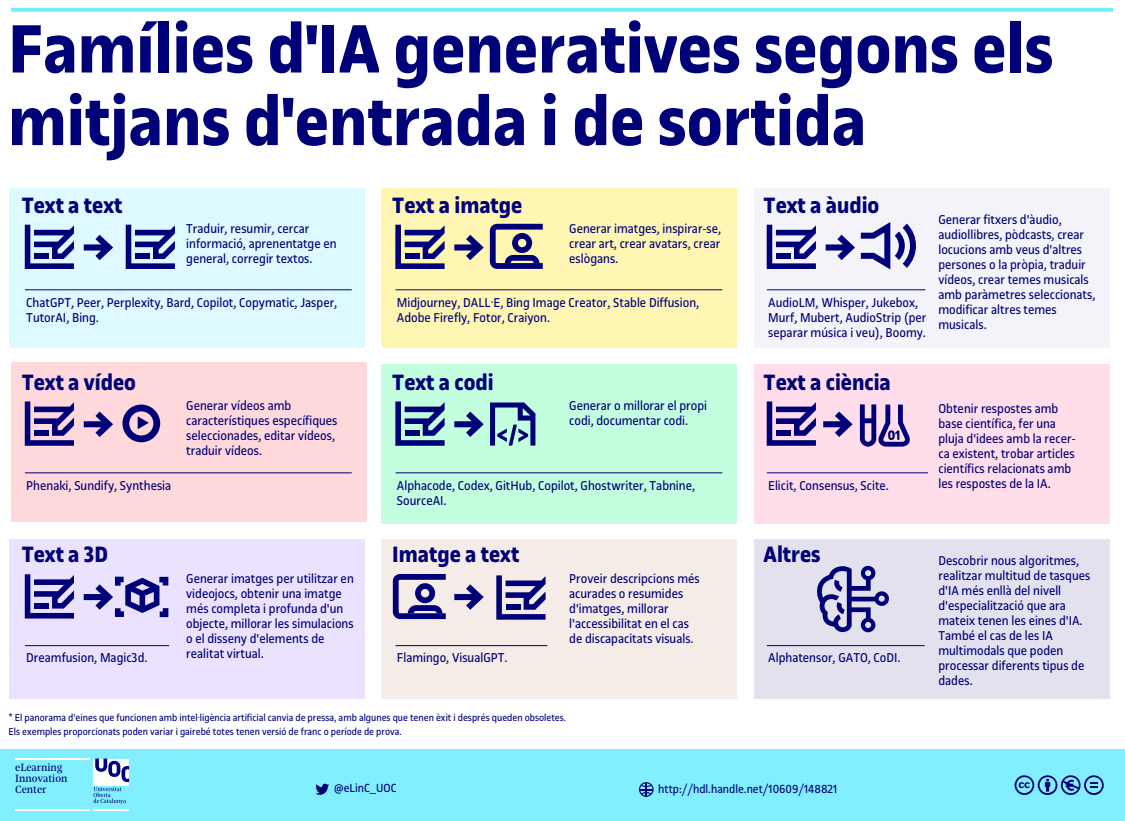
<style>
.page{position:relative;width:1125px;height:821px;background:#fff}
.page>*{position:absolute;margin:0;border:0;box-sizing:border-box;transform-origin:0 0}
.t1{font:700 73.06px/72.6px "UOC Sans";color:#000078}
.t2{font:700 23.75px "UOC Sans";color:#000078}
.t3{font:13.75px/15px "UOC Sans";color:#000078}
.t4{font:12.56px "UOC Sans";color:#000078}
.t5{font:11.25px/11.2px "UOC Serif";color:#000078}
.t6{font:10.62px/13.1px "UOC Sans";color:#000078}
</style>
<div class="page">
<div style="left:9px;top:189px;width:356px;height:159px;background:#dcfaff"></div>
<div style="left:381px;top:189px;width:356px;height:159px;background:#fff6b3"></div>
<div style="left:754px;top:189px;width:356px;height:159px;background:#f3f3f9"></div>
<div style="left:11px;top:363px;width:356px;height:159px;background:#ffd8db"></div>
<div style="left:381px;top:364px;width:356px;height:159px;background:#c3ffde"></div>
<div style="left:754px;top:364px;width:356px;height:159px;background:#ffddeb"></div>
<div style="left:9px;top:539px;width:356px;height:159px;background:#ebe2ff"></div>
<div style="left:381px;top:539px;width:356px;height:159px;background:#f5ece8"></div>
<div style="left:754px;top:539px;width:356px;height:159px;background:#e4e1ef"></div>
<svg style="left:11px;top:8px;width:1102px;height:4px;background:#7bebff"></svg>
<div style="left:0;top:749px;width:1125px;height:72px;background:#81efff"></div>
<div style="left:93px;top:758px;width:36px;height:27px;background:#fff"></div>
<hr style="left:15px;top:809px;width:75px;height:1px;background:#fff">
<hr style="left:15px;top:758px;width:75px;height:2px;background:#fff">
<hr style="left:93px;top:809px;width:36px;height:1px;background:#fff">
<svg style="left:94px;top:758px;width:35px;height:46px"></svg>
<svg style="left:315px;top:783px;width:14px;height:12px"></svg>
<svg style="left:639px;top:782px;width:15px;height:15px"></svg>
<svg style="left:1015px;top:775px;width:89px;height:20px"></svg>
<svg style="left:25px;top:225px;width:49px;height:44px"></svg>
<svg style="left:126px;top:225px;width:49px;height:44px"></svg>
<svg style="left:84px;top:235px;width:29px;height:25px"></svg>
<hr style="left:25px;top:289px;width:327px;height:1px;background:#000078">
<svg style="left:395px;top:225px;width:50px;height:44px"></svg>
<svg style="left:454px;top:235px;width:30px;height:25px"></svg>
<hr style="left:396px;top:289px;width:326px;height:1px;background:#000078">
<svg style="left:767px;top:225px;width:49px;height:44px"></svg>
<svg style="left:826px;top:235px;width:29px;height:25px"></svg>
<hr style="left:767px;top:289px;width:159px;height:1px;background:#000078">
<svg style="left:25px;top:401px;width:49px;height:45px"></svg>
<svg style="left:84px;top:411px;width:29px;height:26px"></svg>
<hr style="left:25px;top:472px;width:327px;height:1px;background:#000078">
<svg style="left:395px;top:401px;width:50px;height:45px"></svg>
<svg style="left:454px;top:411px;width:30px;height:26px"></svg>
<hr style="left:396px;top:472px;width:326px;height:1px;background:#000078">
<svg style="left:767px;top:401px;width:49px;height:45px"></svg>
<svg style="left:823px;top:411px;width:30px;height:26px"></svg>
<hr style="left:767px;top:472px;width:161px;height:1px;background:#000078">
<svg style="left:25px;top:574px;width:49px;height:44px"></svg>
<hr style="left:25px;top:645px;width:144px;height:1px;background:#000078">
<svg style="left:496px;top:575px;width:50px;height:45px"></svg>
<svg style="left:454px;top:584px;width:30px;height:26px"></svg>
<hr style="left:396px;top:645px;width:151px;height:1px;background:#000078">
<hr style="left:767px;top:645px;width:158px;height:1px;background:#000078">
<svg style="left:490px;top:224px;width:53px;height:45px"></svg>
<svg style="left:393px;top:574px;width:53px;height:45px"></svg>
<svg style="left:490px;top:402px;width:45px;height:43px"></svg>
<svg style="left:122px;top:404px;width:38px;height:38px"></svg>
<svg style="left:861px;top:222px;width:55px;height:47px"></svg>
<svg style="left:84px;top:576px;width:84px;height:41px"></svg>
<svg style="left:860px;top:404px;width:50px;height:42px"></svg>
<div style="left:861px;top:566px;width:14px;height:14px;border:4px solid #000078;border-radius:50%"></div>
<svg style="left:817px;top:565px;width:56px;height:67px"></svg>
<div style="left:861px;top:618px;width:14px;height:14px;border:4px solid #000078;border-radius:50%"></div>
<div style="left:874px;top:591px;width:15px;height:15px;border:4px solid #000078;border-radius:50%"></div>
<hr style="left:848px;top:597px;width:29px;height:4px;background:#000078">
<h1 class="t1" style="left:8px;top:13px;width:1047px">Famílies d'IA generatives segons els mitjans d'entrada i de sortida</h1>
<h2 class="t2" style="left:22px;top:191px;width:102px">Text a text</h2>
<p class="t3" style="left:186px;top:222px;width:152px">Traduir, resumir, cercar informació, aprenentatge en general, corregir textos.</p>
<p class="t3" style="left:26px;top:295px;width:313px">ChatGPT, Peer, Perplexity, Bard, Copilot, Copymatic, Jasper,<br>TutorAI, Bing.</p>
<h2 class="t2" style="left:392px;top:191px;width:132px">Text a imatge</h2>
<p class="t3" style="left:569px;top:222px;width:154px;text-align:justify">Generar imatges, inspirar-se, crear art, crear avatars, crear eslògans.</p>
<p class="t3" style="left:397px;top:295px;width:304px">Midjourney, DALL·E, Bing Image Creator, Stable Diffusion,<br>Adobe Firefly, Fotor, Craiyon.</p>
<h2 class="t2" style="left:764px;top:191px;width:117px">Text a àudio</h2>
<p class="t3" style="left:768px;top:295px;width:160px">AudioLM, Whisper, Jukebox,<br>Murf, Mubert, AudioStrip (per separar música i veu), Boomy.</p>
<p class="t3" style="left:938px;top:212px;width:159px">Generar fitxers d'àudio, audiollibres, pòdcasts, crear locucions amb veus d'altres persones o la pròpia, traduir vídeos, crear temes musicals amb paràmetres seleccionats, modificar altres temes musicals.</p>
<h2 class="t2" style="left:22px;top:368px;width:116px">Text a vídeo</h2>
<h2 class="t2" style="left:392px;top:368px;width:103px">Text a codi</h2>
<h2 class="t2" style="left:764px;top:368px;width:129px">Text a ciència</h2>
<p class="t3" style="left:186px;top:398px;width:153px">Generar vídeos amb característiques específiques seleccionades, editar vídeos, traduir vídeos.</p>
<p class="t3" style="left:569px;top:398px;width:139px">Generar o millorar el propi codi, documentar codi.</p>
<p class="t3" style="left:938px;top:401px;width:139px">Obtenir respostes amb base científica, fer una pluja d'idees amb la recer&shy;ca existent, trobar articles científics relacionats amb</p>
<p class="t3" style="left:26px;top:478px;width:146px">Phenaki, Sundify, Synthesia</p>
<p class="t3" style="left:397px;top:478px;width:300px">Alphacode, Codex, GitHub, Copilot, Ghostwriter, Tabnine,<br>SourceAI.</p>
<p class="t3" style="left:768px;top:478px;width:122px">Elicit, Consensus, Scite.</p>
<p class="t3" style="left:938px;top:476px;width:114px">les respostes de la IA.</p>
<h2 class="t2" style="left:22px;top:541px;width:88px">Text a 3D</h2>
<p class="t3" style="left:26px;top:650px;width:123px">Dreamfusion, Magic3d.</p>
<p class="t3" style="left:186px;top:571px;width:169px">Generar imatges per utilitzar en videojocs, obtenir una imatge més completa i profunda d'un objecte, millorar les simulacions o el disseny d'elements de realitat virtual.</p>
<h2 class="t2" style="left:392px;top:541px;width:129px">Imatge a text</h2>
<p class="t3" style="left:397px;top:650px;width:112px">Flamingo, VisualGPT.</p>
<p class="t3" style="left:569px;top:571px;width:132px">Proveir descripcions més acurades o resumides d'imatges, millorar l'accessibilitat en el cas de discapacitats visuals.</p>
<h2 class="t2" style="left:764px;top:541px;width:59px">Altres</h2>
<p class="t3" style="left:768px;top:650px;width:134px">Alphatensor, GATO, CoDI.</p>
<p class="t3" style="left:938px;top:553px;width:153px">Descobrir nous algoritmes, realitzar multitud de tasques d'IA més enllà del nivell d'especialització que ara mateix tenen les eines d'IA.<br>També el cas de les IA multimodals que poden processar diferents tipus de dades.</p>
<p class="t6" style="left:9px;top:711px;width:559px">* El panorama d'eines que funcionen amb intel·ligència artificial canvia de pressa, amb algunes que tenen èxit i després queden obsoletes.<br>Els exemples proporcionats poden variar i gairebé totes tenen versió de franc o període de prova.</p>
<p class="t5" style="left:15px;top:761px;width:54px">eLearning<br>Innovation<br>Center</p>
<p class="t4" style="left:334px;top:781px;width:64px">@eLinC_UOC</p>
<p class="t4" style="left:658px;top:782px;width:181px">http://hdl.handle.net/10609/148821</p>
</div>
